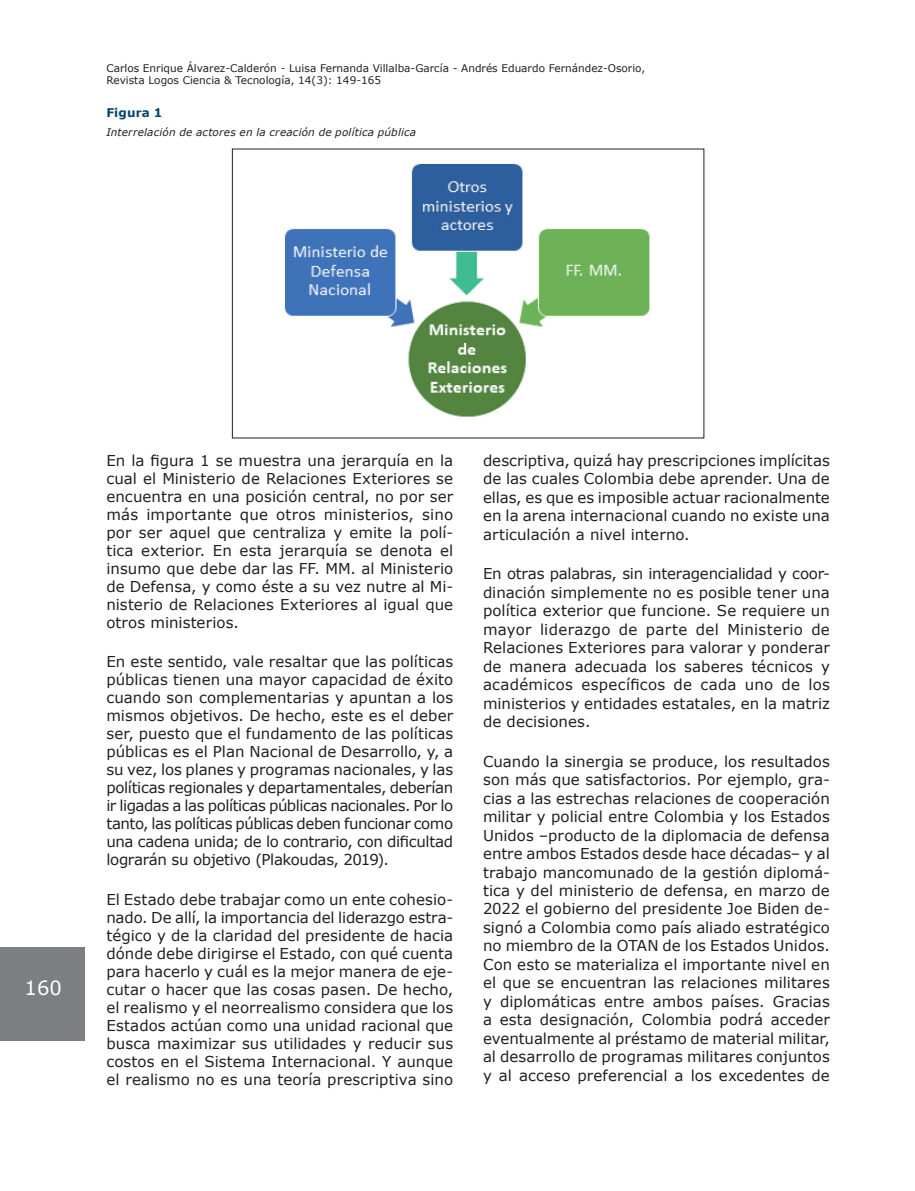
<style>
.page{position:relative;width:915px;height:1191px;background:#fff}
.page>*{position:absolute;margin:0;border:0;box-sizing:border-box;transform-origin:0 0}
.t1{font:19.5px "Verdana";color:#fff}
.t2{font:15px/18px "Verdana";color:#231f20;text-align:justify}
.t3{font:700 12px "Verdana";letter-spacing:.01em;color:#06476b}
.t4{font:10.5px/12.6px "Verdana";color:#231f20}
.t5{font:italic 10.5px "Verdana";letter-spacing:.015em;color:#231f20}
</style>
<div class="page">
<div style="left:0;top:947px;width:85px;height:93px;background:#7c7f81"></div>
<img style="left:284px;top:163px;width:366px;height:255px">
<p class="t4" style="left:106px;top:62px;width:540px">Carlos Enrique Álvarez-Calderón - Luisa Fernanda Villalba-García - Andrés Eduardo Fernández-Osorio,<br>Revista Logos Ciencia &amp; Tecnología, 14(3): 149-165</p>
<p class="t3" style="left:106px;top:104px;width:57px">Figura 1</p>
<p class="t5" style="left:106px;top:125px;width:311px">Interrelación de actores en la creación de política pública</p>
<h1 class="t1" style="left:25px;top:974px;width:39px">160</h1>
<p class="t2" style="left:106px;top:451px;width:348px">En la figura 1 se muestra una jerarquía en la cual el Ministerio de Relaciones Exteriores se encuentra en una posición central, no por ser más importante que otros ministerios, sino por ser aquel que centraliza y emite la polí&shy;tica exterior. En esta jerarquía se denota el insumo que debe dar las FF. MM. al Ministerio de Defensa, y como éste a su vez nutre al Mi&shy;nisterio de Relaciones Exteriores al igual que otros ministerios.</p>
<p class="t2" style="left:106px;top:652px;width:348px">En este sentido, vale resaltar que las políticas públicas tienen una mayor capacidad de éxito cuando son complementarias y apuntan a los mismos objetivos. De hecho, este es el deber ser, puesto que el fundamento de las políticas públicas es el Plan Nacional de Desarrollo, y, a su vez, los planes y programas nacionales, y las políticas regionales y departamentales, deberían ir ligadas a las políticas públicas nacionales. Por lo tanto, las políticas públicas deben funcionar como una cadena unida; de lo contrario, con dificultad lograrán su objetivo (Plakoudas, 2019).</p>
<p class="t2" style="left:106px;top:890px;width:348px">El Estado debe trabajar como un ente cohesio&shy;nado. De allí, la importancia del liderazgo estra&shy;tégico y de la claridad del presidente de hacia dónde debe dirigirse el Estado, con qué cuenta para hacerlo y cuál es la mejor manera de eje&shy;cutar o hacer que las cosas pasen. De hecho, el realismo y el neorrealismo considera que los Estados actúan como una unidad racional que busca maximizar sus utilidades y reducir sus costos en el Sistema Internacional. Y aunque el realismo no es una teoría prescriptiva sino</p>
<p class="t2" style="left:483px;top:451px;width:348px;line-height:18.5px">descriptiva, quizá hay prescripciones implícitas de las cuales Colombia debe aprender. Una de ellas, es que es imposible actuar racionalmente en la arena internacional cuando no existe una articulación a nivel interno.</p>
<p class="t2" style="left:483px;top:564px;width:348px;line-height:18.5px">En otras palabras, sin interagencialidad y coor&shy;dinación simplemente no es posible tener una política exterior que funcione. Se requiere un mayor liderazgo de parte del Ministerio de Relaciones Exteriores para valorar y ponderar de manera adecuada los saberes técnicos y académicos específicos de cada uno de los ministerios y entidades estatales, en la matriz de decisiones.</p>
<p class="t2" style="left:483px;top:752px;width:348px;line-height:18.5px">Cuando la sinergia se produce, los resultados son más que satisfactorios. Por ejemplo, gra&shy;cias a las estrechas relaciones de cooperación militar y policial entre Colombia y los Estados Unidos –producto de la diplomacia de defensa entre ambos Estados desde hace décadas– y al trabajo mancomunado de la gestión diplomá&shy;tica y del ministerio de defensa, en marzo de 2022 el gobierno del presidente Joe Biden de&shy;signó a Colombia como país aliado estratégico no miembro de la OTAN de los Estados Unidos.<br>Con esto se materializa el importante nivel en el que se encuentran las relaciones militares y diplomáticas entre ambos países. Gracias a esta designación, Colombia podrá acceder eventualmente al préstamo de material militar, al desarrollo de programas militares conjuntos y al acceso preferencial a los excedentes de</p>
</div>
